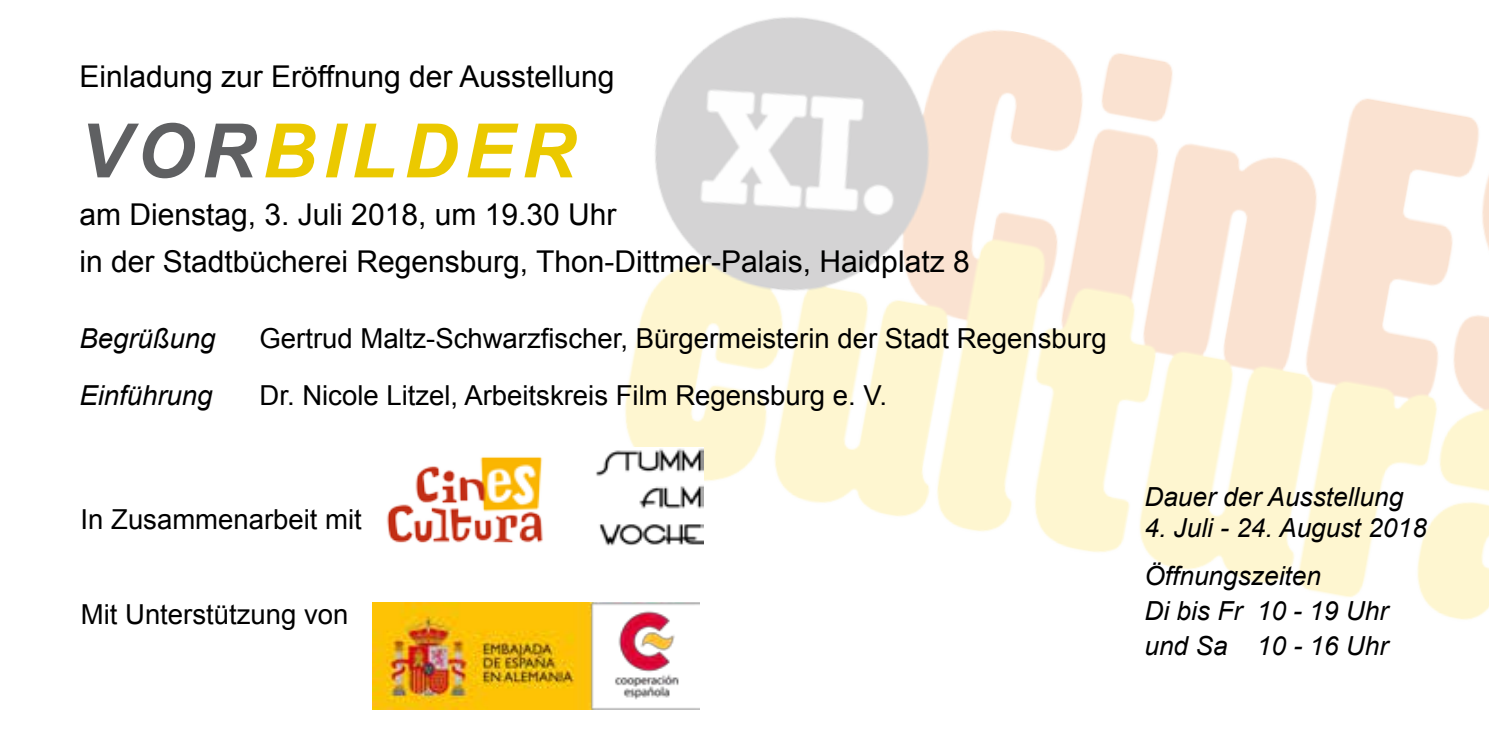
<style>
.page{position:relative;width:1489px;height:745px;background:#fff}
.page>*{position:absolute;margin:0;border:0;box-sizing:border-box;transform-origin:0 0}
.t1{font:italic 700 75px "Arial";letter-spacing:.09em;color:#ebc900}
.t2{font:30px/47.5px "Arial";color:#000}
.t3{font:27.5px "Arial";color:#000}
.t4{font:italic 27.5px "Arial";color:#000}
.t5{font:italic 26.25px/47.5px "Arial";color:#000}
.s1{color:#5f6062}
</style>
<div class="page">
<img style="left:612px;top:17px;width:876px;height:603px">
<img style="left:386px;top:456px;width:226px;height:90px">
<img style="left:373px;top:602px;width:326px;height:107px">
<img style="left:595px;top:447px;width:108px;height:98px">
<p class="t2" style="left:79px;top:53px;width:536px">Einladung zur Eröffnung der Ausstellung</p>
<h1 class="t1" style="left:79px;top:101px;width:497px"><span class="s1">VOR</span>BILDER</h1>
<p class="t2" style="left:79px;top:190px;width:891px">am Dienstag, 3. Juli 2018, um 19.30 Uhr<br>in der Stadtbücherei Regensburg, Thon-Dittmer-Palais, Haidplatz 8</p>
<p class="t4" style="left:79px;top:320px;width:138px">Begrüßung</p>
<p class="t3" style="left:259px;top:319px;width:848px">Gertrud Maltz-Schwarzfischer, Bürgermeisterin der Stadt Regensburg</p>
<p class="t4" style="left:79px;top:377px;width:134px">Einführung</p>
<p class="t3" style="left:259px;top:376px;width:629px">Dr. Nicole Litzel, Arbeitskreis Film Regensburg e. V.</p>
<p class="t3" style="left:81px;top:499px;width:283px">In Zusammenarbeit mit</p>
<p class="t3" style="left:81px;top:595px;width:269px">Mit Unterstützung von</p>
<p class="t5" style="left:1144px;top:473px;width:260px">Dauer der Ausstellung</p>
<p class="t5" style="left:1144px;top:504px;width:284px">4. Juli - 24. August 2018<br>Öffnungszeiten</p>
<p class="t5" style="left:1144px;top:593px;width:245px;line-height:35px">Di bis Fr 10 - 19 Uhr und Sa 10 - 16 Uhr</p>
</div>
